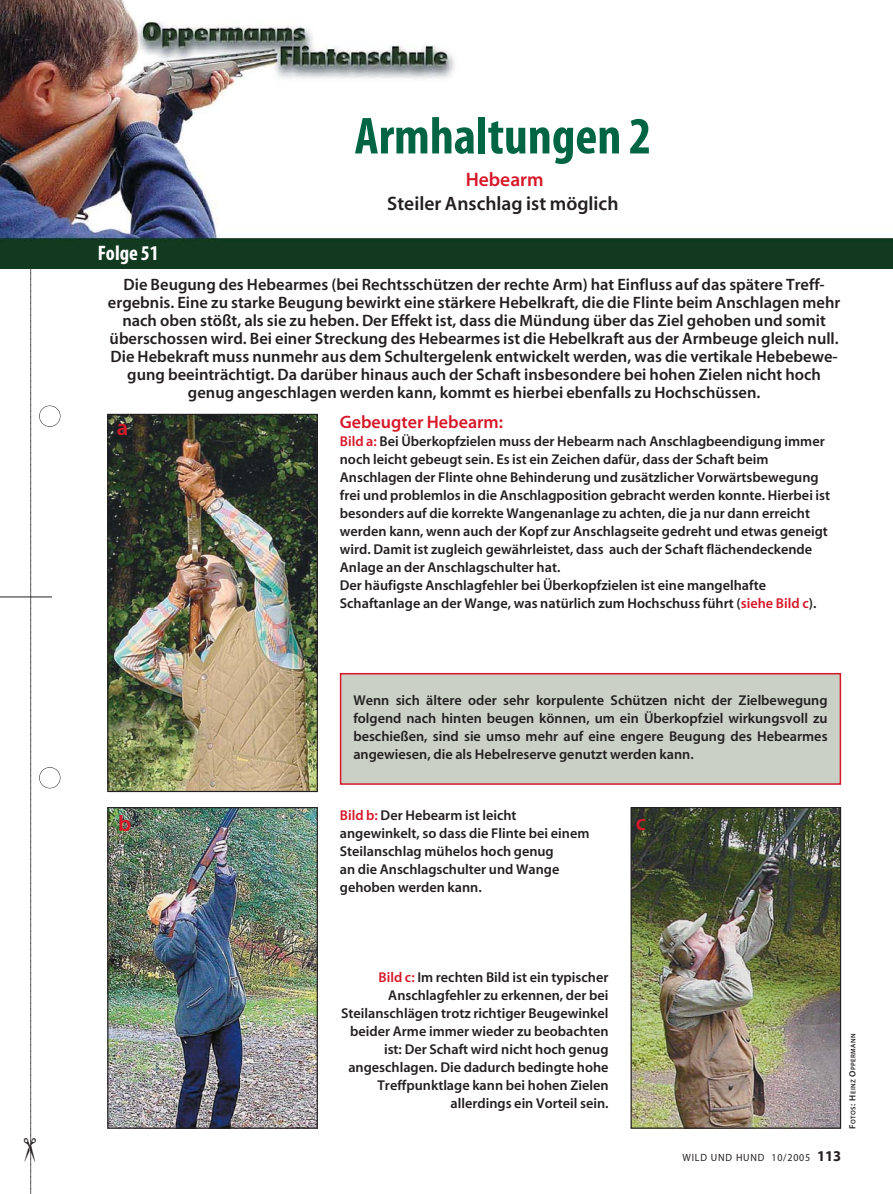
<style>
.page{position:relative;width:893px;height:1194px;background:#fff}
.page>*{position:absolute;margin:0;border:0;box-sizing:border-box;transform-origin:0 0}
.t1{font:52.5px "Myriad C700300";color:#006543}
.t2{font:22.5px "Myriad B565600";color:#d71829}
.t3{font:21px "Myriad C700300";color:#fff}
.t4{font:19.5px "Myriad B565600";color:#231f20}
.t5{font:19.5px "Myriad B565600";color:#d71829}
.t6{font:18px "Myriad B565600";color:#d71829}
.t7{font:16.5px/18px "Myriad B565600";color:#231f20;text-align:center}
.t8{font:14.25px/18px "Myriad B565600";color:#231f20}
.t9{font:10.5px "Myriad A400600";letter-spacing:.075em;color:#231f20;scale:.95 1}
.t10{font:6.75px "Myriad B565600";letter-spacing:.055em;color:#231f20}
.s1{color:#d71829}
.s2{font-size:9px}
.s3{font-family:"Myriad D700600";font-size:15px}
</style>
<div class="page">
<img style="left:0;top:0;width:892px;height:1129px">
<svg style="left:24px;top:0;width:12px;height:1194px"></svg>
<h3 class="t3" style="left:98px;top:245px;width:63px">Folge 51</h3>
<h1 class="t1" style="left:354px;top:116px;width:298px">Armhaltungen 2</h1>
<h3 class="t5" style="left:465px;top:172px;width:79px">Hebearm</h3>
<h3 class="t4" style="left:387px;top:196px;width:233px">Steiler Anschlag ist möglich</h3>
<p class="t7" style="left:108px;top:277px;width:734px">Die Beugung des Hebearmes (bei Rechtsschützen der rechte Arm) hat Einfluss auf das spätere Treff&shy;ergebnis. Eine zu starke Beugung bewirkt eine stärkere Hebelkraft, die die Flinte beim Anschlagen mehr nach oben stößt, als sie zu heben. Der Effekt ist, dass die Mündung über das Ziel gehoben und somit überschossen wird. Bei einer Streckung des Hebearmes ist die Hebelkraft aus der Armbeuge gleich null.<br>Die Hebekraft muss nunmehr aus dem Schultergelenk entwickelt werden, was die vertikale Hebebewe&shy;gung beeinträchtigt. Da darüber hinaus auch der Schaft insbesondere bei hohen Zielen nicht hoch genug angeschlagen werden kann, kommt es hierbei ebenfalls zu Hochschüssen.</p>
<h2 class="t2" style="left:117px;top:419px;width:13px">a</h2>
<p class="t6" style="left:340px;top:415px;width:165px">Gebeugter Hebearm:</p>
<p class="t8" style="left:340px;top:434px;width:492px"><span class="s1">Bild a:</span> Bei Überkopfzielen muss der Hebearm nach Anschlagbeendigung immer noch leicht gebeugt sein. Es ist ein Zeichen dafür, dass der Schaft beim Anschlagen der Flinte ohne Behinderung und zusätzlicher Vorwärtsbewegung frei und problemlos in die Anschlagposition gebracht werden konnte. Hierbei ist besonders auf die korrekte Wangenanlage zu achten, die ja nur dann erreicht werden kann, wenn auch der Kopf zur Anschlagseite gedreht und etwas geneigt wird. Damit ist zugleich gewährleistet, dass auch der Schaft flächendeckende Anlage an der Anschlagschulter hat.<br>Der häufigste Anschlagfehler bei Überkopfzielen ist eine mangelhafte Schaftanlage an der Wange, was natürlich zum Hochschuss führt (<span class="s1">siehe Bild c</span>).</p>
<p class="t8" style="left:353px;top:693px;width:476px;text-align:justify">Wenn sich ältere oder sehr korpulente Schützen nicht der Zielbewegung folgend nach hinten beugen können, um ein Überkopfziel wirkungsvoll zu beschießen, sind sie umso mehr auf eine engere Beugung des Hebearmes angewiesen, die als Hebelreserve genutzt werden kann.</p>
<p class="t8" style="left:340px;top:807px;width:251px"><span class="s1">Bild b:</span> Der Hebearm ist leicht angewinkelt, so dass die Flinte bei einem<br>Steilanschlag mühelos hoch genug<br>an die Anschlagschulter und Wange gehoben werden kann.</p>
<h2 class="t2" style="left:118px;top:815px;width:15px">b</h2>
<h2 class="t2" style="left:636px;top:814px;width:12px">c</h2>
<p class="t8" style="left:341px;top:969px;width:269px;text-align:right"><span class="s1">Bild c:</span> Im rechten Bild ist ein typischer Anschlagfehler zu erkennen, der bei Steilanschlägen trotz richtiger Beugewinkel beider Arme immer wieder zu beobachten ist: Der Schaft wird nicht hoch genug angeschlagen. Die dadurch bedingte hohe Treffpunktlage kann bei hohen Zielen allerdings ein Vorteil sein.</p>
<p class="t10" style="left:850px;top:1128px;width:97px;rotate:-90deg"><span class="s2">F</span>OTOS<span class="s2">: H</span>EINZ <span class="s2">O</span>PPERMANN</p>
<p class="t9" style="left:682px;top:1153px;width:169px">WILD UND HUND 10/2005 <span class="s3">113</span></p>
</div>
